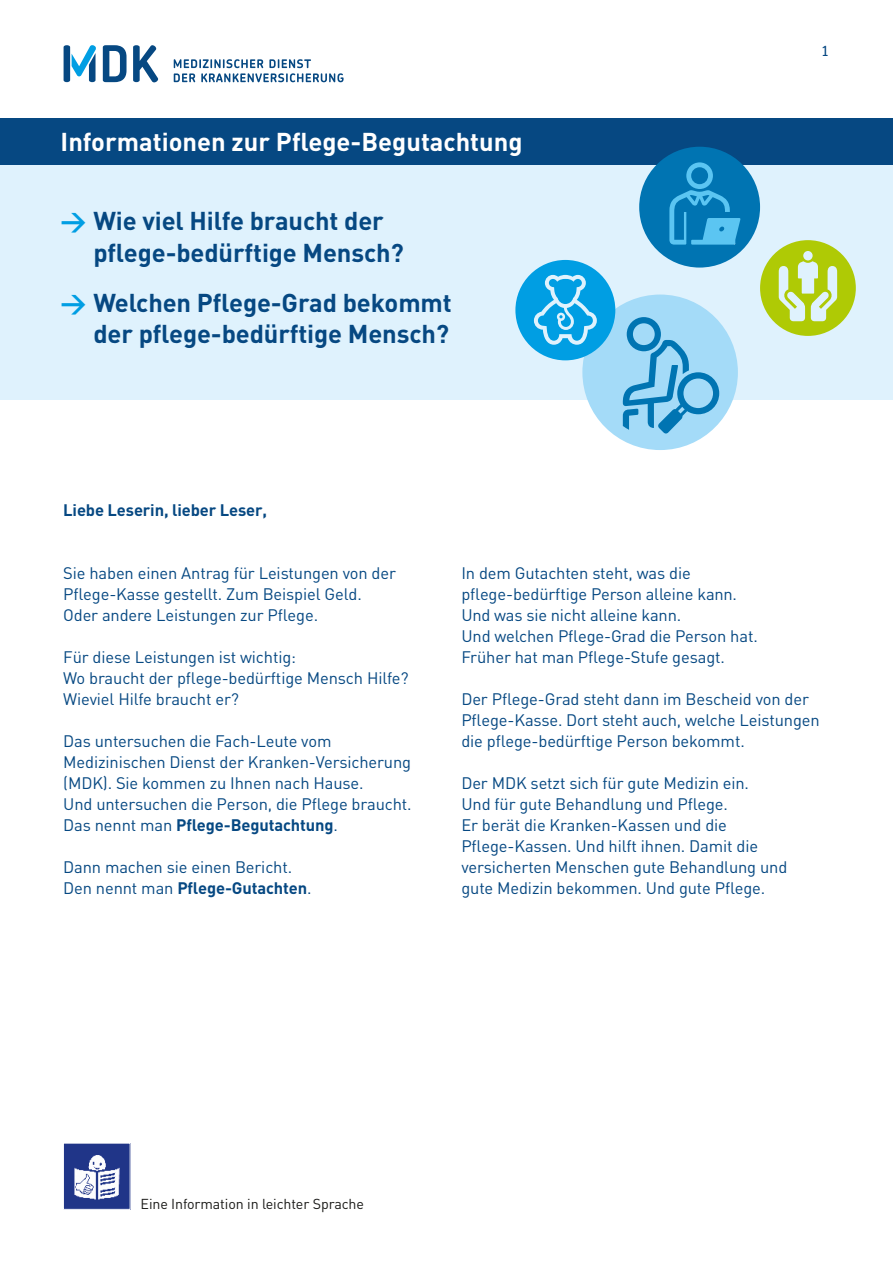
<style>
.page{position:relative;width:893px;height:1263px;background:#fff}
.page>*{position:absolute;margin:0;border:0;box-sizing:border-box;transform-origin:0 0}
.t1{font:700 25.5px/31px "DIN";letter-spacing:-.005em;color:#064882}
.t2{font:700 25.5px "DIN";color:#fff}
.t3{font:16.5px/21px "DIN";letter-spacing:-.01em;color:#064882}
.t4{font:700 16.5px "DIN";letter-spacing:-.01em;color:#064882}
.t5{font:14.7px "Unit Rounded OT";color:#064882}
.t6{font:14.25px "DIN";letter-spacing:-.01em;color:#1a1a18}
.s1{color:#009ee3}
.s2{font-weight:700}
</style>
<div class="page">
<svg style="left:174px;top:59px;width:170px;height:23px"></svg>
<svg style="left:103px;top:45px;width:55px;height:37px"></svg>
<svg style="left:64px;top:45px;width:32px;height:37px"></svg>
<div style="left:0;top:164px;width:893px;height:236px;background:#dff2fd"></div>
<div style="left:0;top:118px;width:893px;height:47px;background:#064882"></div>
<svg style="left:515px;top:147px;width:341px;height:303px"></svg>
<img style="left:65px;top:1145px;width:64px;height:63px">
<div style="left:63px;top:1143px;width:68px;height:67px;border:1px solid #fff"></div>
<h1 class="t2" style="left:61px;top:125px;width:464px">Informationen zur Pflege-Begutachtung</h1>
<h2 class="t1" style="left:93px;top:205px;width:312px;text-indent:-33px"><span class="s1">&gt;</span> Wie viel Hilfe braucht der pflege-bedürftige Mensch?</h2>
<h2 class="t1" style="left:61px;top:286px;width:393px;text-align:right"><span class="s1">&gt;</span> Welchen Pflege-Grad bekommt der pflege-bedürftige Mensch?</h2>
<p class="t4" style="left:63px;top:499px;width:205px">Liebe Leserin, lieber Leser,</p>
<p class="t5" style="left:821px;top:42px;width:10px">1</p>
<p class="t3" style="left:63px;top:562px;width:334px">Sie haben einen Antrag für Leistungen von der<br>Pflege-Kasse gestellt. Zum Beispiel Geld.<br>Oder andere Leistungen zur Pflege.</p>
<p class="t3" style="left:63px;top:646px;width:347px">Für diese Leistungen ist wichtig:<br>Wo braucht der pflege-bedürftige Mensch Hilfe?<br>Wieviel Hilfe braucht er?</p>
<p class="t3" style="left:63px;top:730px;width:350px">Das untersuchen die Fach-Leute vom Medizinischen Dienst der Kranken-Versicherung (MDK). Sie kommen zu Ihnen nach Hause.<br>Und untersuchen die Person, die Pflege braucht.<br>Das nennt man <span class="s2">Pflege-Begutachtung</span>.</p>
<p class="t3" style="left:63px;top:856px;width:250px">Dann machen sie einen Bericht.<br>Den nennt man <span class="s2">Pflege-Gutachten</span>.</p>
<p class="t3" style="left:461px;top:562px;width:298px">In dem Gutachten steht, was die pflege-bedürftige Person alleine kann.<br>Und was sie nicht alleine kann.<br>Und welchen Pflege-Grad die Person hat.<br>Früher hat man Pflege-Stufe gesagt.</p>
<p class="t3" style="left:461px;top:688px;width:360px">Der Pflege-Grad steht dann im Bescheid von der<br>Pflege-Kasse. Dort steht auch, welche Leistungen die pflege-bedürftige Person bekommt.</p>
<p class="t3" style="left:461px;top:772px;width:327px">Der MDK setzt sich für gute Medizin ein.<br>Und für gute Behandlung und Pflege.<br>Er berät die Kranken-Kassen und die Pflege-Kassen. Und hilft ihnen. Damit die versicherten Menschen gute Behandlung und gute Medizin bekommen. Und gute Pflege.</p>
<p class="t6" style="left:141px;top:1195px;width:225px">Eine Information in leichter Sprache</p>
</div>
